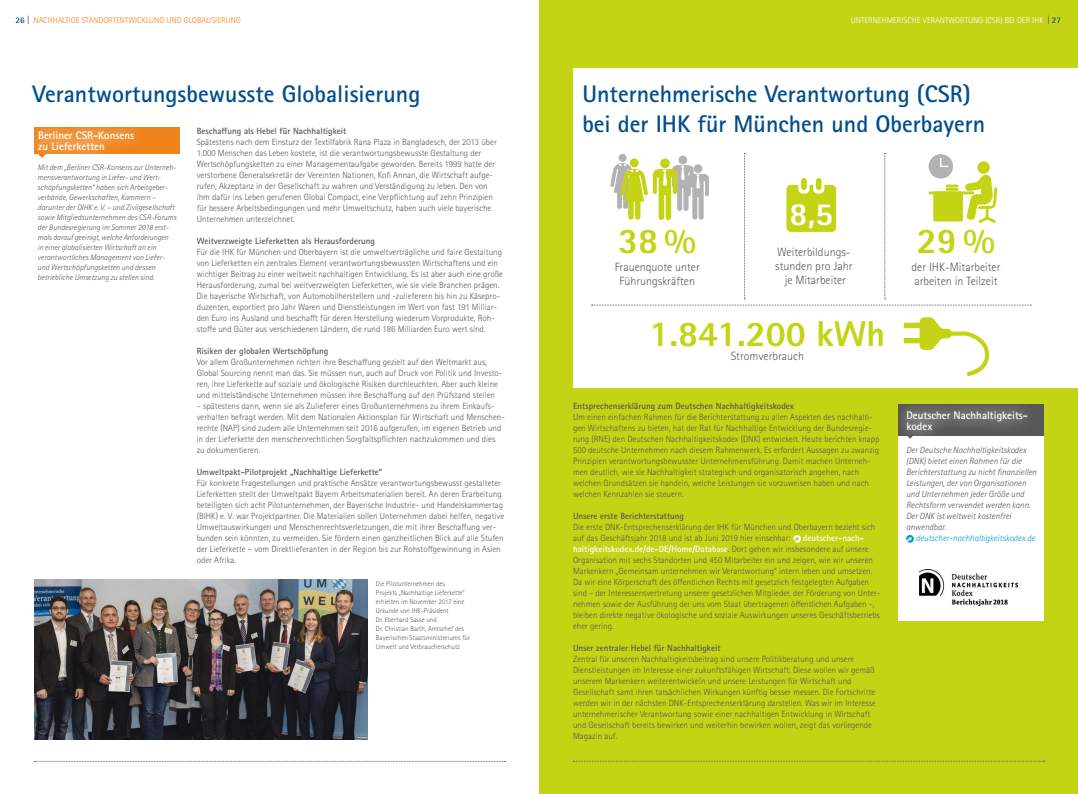
<style>
.page{position:relative;width:1078px;height:794px;background:#fff}
.page>*{position:absolute;margin:0;border:0;box-sizing:border-box;transform-origin:0 0}
.t1{font:800 36px "Rotis Sans Serif Std";color:#c5d315}
.t2{font:800 32.2px "Rotis Sans Serif Std";color:#fff}
.t3{font:700 24px "Rotis Sans Serif Std";color:#004e8d}
.t4{font:300 12px/14px "Rotis Sans Serif Std";color:#575756;text-align:center}
.t5{font:700 11px/11px "Rotis Sans Serif Std";color:#fff}
.t6{font:300 9px/11px "Rotis Sans Serif Std";color:#575756}
.t7{font:700 9px "Rotis Sans Serif Std";color:#575756}
.t8{font:italic 300 9px/11px "Rotis Sans Serif Std";color:#575756}
.t9{font:italic 300 9px "Rotis Sans Serif Std";color:#009ed4}
.t10{font:300 8.5px "Rotis Sans Serif Std";color:#f0821a}
.t11{font:300 8.5px "Rotis Sans Serif Std";color:#fff}
.t12{font:italic 300 8px/10px "Rotis Sans Serif Std";color:#575756}
.t13{font:300 7px/9px "Rotis Sans Serif Std";color:#575756}
.s1{font-weight:700;color:#004e8d}
.s2{font-family:"Frutiger";font-weight:400;font-stretch:condensed;color:#575756}
.s3{font-weight:700;color:#fff}
</style>
<div class="page">
<div style="left:539px;top:0;width:538px;height:794px;background:#c5d315"></div>
<div style="left:573px;top:68px;width:504px;height:319px;background:#fff"></div>
<div style="left:898px;top:433px;width:145px;height:188px;background:#fff"></div>
<svg style="left:793px;top:535px;width:7px;height:8px"></svg>
<img style="left:34px;top:580px;width:334px;height:159px">
<svg style="left:573px;top:761px;width:471px;height:1px"></svg>
<svg style="left:34px;top:761px;width:471px;height:1px"></svg>
<div style="left:34px;top:128px;width:146px;height:26px;background:#f0821a"></div>
<div style="left:21px;top:113px;width:130px;height:55px;background:#fff"></div>
<div style="left:26px;top:118px;width:120px;height:45px;background:#fff;opacity:.75"></div>
<svg style="left:38px;top:154px;width:8px;height:4px"></svg>
<svg style="left:903px;top:317px;width:85px;height:59px"></svg>
<svg style="left:906px;top:535px;width:7px;height:8px"></svg>
<svg style="left:591px;top:153px;width:439px;height:153px"></svg>
<img style="left:919px;top:569px;width:98px;height:36px">
<div style="left:888px;top:394px;width:154px;height:54px;background:#fff;opacity:.35"></div>
<div style="left:893px;top:399px;width:145px;height:44px;background:#fff;opacity:.75"></div>
<p class="t10" style="left:16px;top:15px;width:227px"><span class="s1">26</span> <span class="s2">|</span> NACHHALTIGE STANDORTENTWICKLUNG UND GLOBALISIERUNG</p>
<p class="t11" style="left:850px;top:15px;width:211px">UNTERNEHMERISCHE VERANTWORTUNG (CSR) BEI DER IHK <span class="s2">|</span> <span class="s1">27</span></p>
<h3 class="t3" style="left:33px;top:79px;width:389px">Verantwortungsbewusste Globalisierung</h3>
<p class="t5" style="left:38px;top:129px;width:97px">Berliner CSR-Konsens zu Lieferketten</p>
<p class="t12" style="left:38px;top:162px;width:140px">Mit dem „Berliner CSR-Konsens zur Unterneh&shy;mensverantwortung in Liefer- und Wert&shy;schöpfungsketten“ haben sich Arbeitgeber&shy;verbände, Gewerkschaften, Kammern – darunter der DIHK e. V. – und Zivilgesellschaft sowie Mitgliedsunternehmen des CSR-Forums der Bundesregierung im Sommer 2018 erst&shy;mals darauf geeinigt, welche Anforderungen<br>in einer globalisierten Wirtschaft an ein verantwortliches Management von Liefer&shy;und Wertschöpfungsketten und dessen betriebliche Umsetzung zu stellen sind.</p>
<p class="t7" style="left:197px;top:125px;width:151px">Beschaffung als Hebel für Nachhaltigkeit</p>
<p class="t6" style="left:197px;top:137px;width:301px">Spätestens nach dem Einsturz der Textilfabrik Rana Plaza in Bangladesch, der 2013 über 1.000 Menschen das Leben kostete, ist die verantwortungsbewusste Gestaltung der Wertschöpfungsketten zu einer Managementaufgabe geworden. Bereits 1999 hatte der verstorbene Generalsekretär der Vereinten Nationen, Kofi Annan, die Wirtschaft aufge&shy;rufen, Akzeptanz in der Gesellschaft zu wahren und Verständigung zu leben. Den von ihm dafür ins Leben gerufenen Global Compact, eine Verpflichtung auf zehn Prinzipien für bessere Arbeitsbedingungen und mehr Umweltschutz, haben auch viele bayerische Unternehmen unterzeichnet.</p>
<p class="t7" style="left:197px;top:235px;width:180px">Weitverzweigte Lieferketten als Herausforderung</p>
<p class="t6" style="left:197px;top:247px;width:308px">Für die IHK für München und Oberbayern ist die umweltverträgliche und faire Gestaltung von Lieferketten ein zentrales Element verantwortungsbewussten Wirtschaftens und ein wichtiger Beitrag zu einer weltweit nachhaltigen Entwicklung. Es ist aber auch eine große Herausforderung, zumal bei weitverzweigten Lieferketten, wie sie viele Branchen prägen.<br>Die bayerische Wirtschaft, von Automobilherstellern und -zulieferern bis hin zu Käsepro&shy;duzenten, exportiert pro Jahr Waren und Dienstleistungen im Wert von fast 191 Milliar&shy;den Euro ins Ausland und beschafft für deren Herstellung wiederum Vorprodukte, Roh&shy;stoffe und Güter aus verschiedenen Ländern, die rund 186 Milliarden Euro wert sind.</p>
<p class="t7" style="left:197px;top:345px;width:133px">Risiken der globalen Wertschöpfung</p>
<p class="t6" style="left:197px;top:357px;width:307px">Vor allem Großunternehmen richten ihre Beschaffung gezielt auf den Weltmarkt aus, Global Sourcing nennt man das. Sie müssen nun, auch auf Druck von Politik und Investo&shy;ren, ihre Lieferkette auf soziale und ökologische Risiken durchleuchten. Aber auch kleine und mittelständische Unternehmen müssen ihre Beschaffung auf den Prüfstand stellen</p>
<p class="t6" style="left:197px;top:401px;width:309px">– spätestens dann, wenn sie als Zulieferer eines Großunternehmens zu ihrem Einkaufs&shy;verhalten befragt werden. Mit dem Nationalen Aktionsplan für Wirtschaft und Menschen&shy;rechte (NAP) sind zudem alle Unternehmen seit 2016 aufgerufen, im eigenen Betrieb und in der Lieferkette den menschenrechtlichen Sorgfaltspflichten nachzukommen und dies zu dokumentieren.</p>
<p class="t7" style="left:197px;top:466px;width:187px">Umweltpakt-Pilotprojekt „Nachhaltige Lieferkette“</p>
<p class="t6" style="left:197px;top:478px;width:309px">Für konkrete Fragestellungen und praktische Ansätze verantwortungsbewusst gestalteter Lieferketten stellt der Umweltpakt Bayern Arbeitsmaterialien bereit. An deren Erarbeitung beteiligten sich acht Pilotunternehmen, der Bayerische Industrie- und Handelskammertag (BIHK) e. V. war Projektpartner. Die Materialien sollen Unternehmen dabei helfen, negative Umweltauswirkungen und Menschenrechtsverletzungen, die mit ihrer Beschaffung ver&shy;bunden sein könnten, zu vermeiden. Sie fördern einen ganzheitlichen Blick auf alle Stufen der Lieferkette – vom Direktlieferanten in der Region bis zur Rohstoffgewinnung in Asien oder Afrika.</p>
<p class="t13" style="left:376px;top:579px;width:96px">Die Pilotunternehmen des<br>Projekts „Nachhaltige Lieferkette“ erhielten im November 2017 eine<br>Urkunde von IHK-Präsident<br>Dr. Eberhard Sasse und<br>Dr. Christian Barth, Amtschef des<br>Bayerischen Staatsministeriums für<br>Umwelt und Verbraucherschutz</p>
<h3 class="t3" style="left:582px;top:79px;width:389px">Unternehmerische Verantwortung (CSR)</h3>
<h3 class="t3" style="left:582px;top:109px;width:404px">bei der IHK für München und Oberbayern</h3>
<h1 class="t1" style="left:618px;top:217px;width:80px">38%</h1>
<h3 class="t4" style="left:614px;top:260px;width:87px">Frauenquote unter<br>Führungskräften</h3>
<h2 class="t2" style="left:789px;top:194px;width:45px">8,5</h2>
<h3 class="t4" style="left:775px;top:245px;width:79px">Weiterbildungs&shy;stunden pro Jahr je Mitarbeiter</h3>
<h1 class="t1" style="left:649px;top:311px;width:237px">1.841.200 kWh</h1>
<h3 class="t4" style="left:730px;top:349px;width:75px">Stromverbrauch</h3>
<p class="t7" style="left:573px;top:400px;width:222px">Entsprechenserklärung zum Deutschen Nachhaltigkeitskodex</p>
<p class="t6" style="left:573px;top:412px;width:308px">Um einen einfachen Rahmen für die Berichterstattung zu allen Aspekten des nachhalti&shy;gen Wirtschaftens zu bieten, hat der Rat für Nachhaltige Entwicklung der Bundesregie&shy;rung (RNE) den Deutschen Nachhaltigkeitskodex (DNK) entwickelt. Heute berichten knapp 500 deutsche Unternehmen nach diesem Rahmenwerk. Es erfordert Aussagen zu zwanzig Prinzipien verantwortungsbewusster Unternehmensführung. Damit machen Unterneh&shy;men deutlich, wie sie Nachhaltigkeit strategisch und organisatorisch angehen, nach welchen Grundsätzen sie handeln, welche Leistungen sie vorzuweisen haben und nach welchen Kennzahlen sie steuern.</p>
<p class="t7" style="left:573px;top:510px;width:112px">Unsere erste Berichterstattung</p>
<p class="t6" style="left:573px;top:522px;width:304px">Die erste DNK-Entsprechenserklärung der IHK für München und Oberbayern bezieht sich auf das Geschäftsjahr 2018 und ist ab Juni 2019 hier einsehbar:</p>
<p class="t6" style="left:573px;top:533px;width:309px;text-indent:230px"><span class="s3">deutscher-nach&shy;haltigkeitskodex.de/de-DE/Home/Database</span>. Dort gehen wir insbesondere auf unsere Organisation mit sechs Standorten und 450 Mitarbeiter ein und zeigen, wie wir unseren Markenkern „Gemeinsam unternehmen wir Verantwortung“ intern leben und umsetzen.<br>Da wir eine Körperschaft des öffentlichen Rechts mit gesetzlich festgelegten Aufgaben sind – der Interessensvertretung unserer gesetzlichen Mitglieder, der Förderung von Unter&shy;nehmen sowie der Ausführung der uns vom Staat übertragenen öffentlichen Aufgaben –, bleiben direkte negative ökologische und soziale Auswirkungen unseres Geschäftsbetriebs eher gering.</p>
<p class="t7" style="left:573px;top:642px;width:149px">Unser zentraler Hebel für Nachhaltigkeit</p>
<p class="t6" style="left:573px;top:654px;width:304px">Zentral für unseren Nachhaltigkeitsbeitrag sind unsere Politikberatung und unsere Dienstleistungen im Interesse einer zukunftsfähigen Wirtschaft. Diese wollen wir gemäß unserem Markenkern weiterentwickeln und unsere Leistungen für Wirtschaft und Gesellschaft samt ihren tatsächlichen Wirkungen künftig besser messen. Die Fortschritte werden wir in der nächsten DNK-Entsprechenserklärung darstellen. Was wir im Interesse unternehmerischer Verantwortung sowie einer nachhaltigen Entwicklung in Wirtschaft und Gesellschaft bereits bewirken und weiterhin bewirken wollen, zeigt das vorliegende Magazin auf.</p>
<h1 class="t1" style="left:916px;top:217px;width:80px">29%</h1>
<h3 class="t4" style="left:911px;top:260px;width:90px;text-align:left">der IHK-Mitarbeiter arbeiten in Teilzeit</h3>
<p class="t5" style="left:906px;top:410px;width:123px">Deutscher Nachhaltigkeits&shy;kodex</p>
<p class="t8" style="left:905px;top:445px;width:132px">Der Deutsche Nachhaltigkeitskodex (DNK) bietet einen Rahmen für die<br>Berichterstattung zu nicht finanziellen<br>Leistungen, der von Organisationen und Unternehmen jeder Größe und<br>Rechtsform verwendet werden kann.<br>Der DNK ist weltweit kostenfrei anwendbar.</p>
<p class="t9" style="left:915px;top:533px;width:121px">deutscher-nachhaltigkeitskodex.de</p>
</div>
